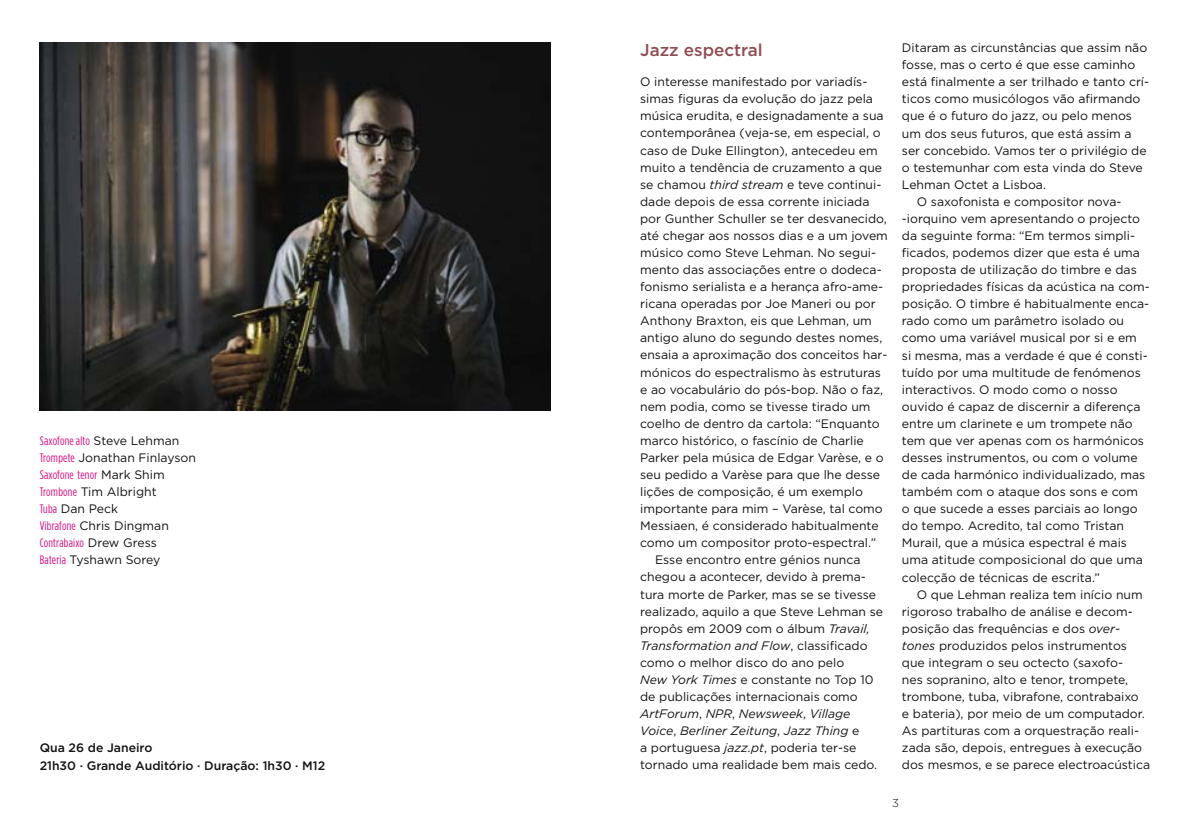
<style>
.page{position:relative;width:1191px;height:829px;background:#fff}
.page>*{position:absolute;margin:0;border:0;box-sizing:border-box;transform-origin:0 0}
.t1{font:500 17.15px "Gotham";color:#904e54}
.t2{font:12.25px/17.2px "Gotham";color:#121212}
.t3{font:italic 12.25px "Gotham";color:#121212}
.t4{font:12.25px "Gotham Condensed";letter-spacing:.015em;color:#d70b7d}
.t5{font:500 12.25px/17.2px "Gotham";color:#121212}
.t6{font:300 11.38px "Gotham";color:#121212}
.s1{font-family:"Gotham";color:#121212}
.s2{font-family:"Gotham Condensed";color:#d70b7d}
.s3{font-style:italic}
.s4{font-style:normal}
</style>
<div class="page">
<img style="left:40px;top:42px;width:511px;height:368px">
<p class="t4" style="left:40px;top:433px;width:141px">Saxofone alto <span class="s1">Steve Lehman</span></p>
<p class="t2" style="left:40px;top:448px;width:158px"><span class="s2">Trompete</span> Jonathan Finlayson</p>
<p class="t4" style="left:40px;top:467px;width:126px">Saxofone tenor <span class="s1">Mark Shim</span></p>
<p class="t2" style="left:40px;top:483px;width:131px"><span class="s2">Trombone</span> Tim Albright<br><span class="s2">Tuba</span> Dan Peck<br><span class="s2">Vibrafone</span> Chris Dingman</p>
<p class="t4" style="left:40px;top:536px;width:119px">Contrabaixo <span class="s1">Drew Gress</span></p>
<p class="t2" style="left:40px;top:551px;width:122px"><span class="s2">Bateria</span> Tyshawn Sorey</p>
<p class="t5" style="left:40px;top:739px;width:287px">Qua 26 de Janeiro<br>21h30 · Grande Auditório · Duração: 1h30 · M12</p>
<h1 class="t1" style="left:640px;top:39px;width:124px">Jazz espectral</h1>
<p class="t2" style="left:640px;top:73px;width:229px">O interesse manifestado por variadís-</p>
<p class="t2" style="left:640px;top:90px;width:234px">simas figuras da evolução do jazz pela</p>
<p class="t2" style="left:640px;top:107px;width:245px">música erudita, e designadamente a sua</p>
<p class="t2" style="left:640px;top:124px;width:242px">contemporânea (veja-se, em especial, o</p>
<p class="t2" style="left:640px;top:141px;width:239px">caso de Duke Ellington), antecedeu em</p>
<p class="t2" style="left:640px;top:158px;width:243px">muito a tendência de cruzamento a que</p>
<p class="t2" style="left:640px;top:175px;width:243px">se chamou <span class="s3">third stream</span> e teve continui-</p>
<p class="t2" style="left:640px;top:192px;width:231px">dade depois de essa corrente iniciada</p>
<p class="t2" style="left:640px;top:210px;width:248px">por Gunther Schuller se ter desvanecido,</p>
<p class="t2" style="left:640px;top:227px;width:249px">até chegar aos nossos dias e a um jovem</p>
<p class="t2" style="left:640px;top:244px;width:237px">músico como Steve Lehman. No segui-</p>
<p class="t2" style="left:640px;top:261px;width:243px">mento das associações entre o dodeca-</p>
<p class="t2" style="left:640px;top:278px;width:244px">fonismo serialista e a herança afro-ame-</p>
<p class="t2" style="left:640px;top:295px;width:237px">ricana operadas por Joe Maneri ou por</p>
<p class="t2" style="left:640px;top:312px;width:233px">Anthony Braxton, eis que Lehman, um</p>
<p class="t2" style="left:640px;top:329px;width:244px">antigo aluno do segundo destes nomes,</p>
<p class="t2" style="left:640px;top:346px;width:249px">ensaia a aproximação dos conceitos har-</p>
<p class="t2" style="left:640px;top:363px;width:242px">mónicos do espectralismo às estruturas</p>
<p class="t2" style="left:640px;top:380px;width:244px">e ao vocabulário do pós-bop. Não o faz,</p>
<p class="t2" style="left:640px;top:397px;width:232px">nem podia, como se tivesse tirado um</p>
<p class="t2" style="left:640px;top:414px;width:241px">coelho de dentro da cartola: “Enquanto</p>
<p class="t2" style="left:640px;top:431px;width:225px">marco histórico, o fascínio de Charlie</p>
<p class="t2" style="left:640px;top:448px;width:245px">Parker pela música de Edgar Varèse, e o</p>
<p class="t2" style="left:640px;top:466px;width:241px">seu pedido a Varèse para que lhe desse</p>
<p class="t2" style="left:640px;top:483px;width:224px">lições de composição, é um exemplo</p>
<p class="t2" style="left:640px;top:500px;width:244px">importante para mim – Varèse, tal como</p>
<p class="t2" style="left:640px;top:517px;width:240px">Messiaen, é considerado habitualmente</p>
<p class="t2" style="left:640px;top:534px;width:237px">como um compositor proto-espectral.”</p>
<p class="t2" style="left:655px;top:551px;width:207px">Esse encontro entre génios nunca</p>
<p class="t2" style="left:640px;top:568px;width:227px">chegou a acontecer, devido à prema-</p>
<p class="t2" style="left:640px;top:585px;width:237px">tura morte de Parker, mas se se tivesse</p>
<p class="t2" style="left:640px;top:602px;width:244px">realizado, aquilo a que Steve Lehman se</p>
<p class="t2" style="left:640px;top:619px;width:231px">propôs em 2009 com o álbum <span class="s3">Travail,</span></p>
<p class="t3" style="left:640px;top:637px;width:229px">Transformation and Flow<span class="s4">, classificado</span></p>
<p class="t2" style="left:640px;top:653px;width:206px">como o melhor disco do ano pelo</p>
<p class="t2" style="left:640px;top:670px;width:235px"><span class="s3">New York Times</span> e constante no Top 10</p>
<p class="t2" style="left:640px;top:687px;width:219px">de publicações internacionais como</p>
<p class="t3" style="left:640px;top:705px;width:212px">ArtForum<span class="s4">,</span> NPR<span class="s4">,</span> Newsweek<span class="s4">,</span> Village</p>
<p class="t3" style="left:640px;top:722px;width:221px">Voice<span class="s4">,</span> Berliner Zeitung<span class="s4">,</span> Jazz Thing <span class="s4">e</span></p>
<p class="t2" style="left:640px;top:739px;width:218px">a portuguesa <span class="s3">jazz.pt</span>, poderia ter-se</p>
<p class="t2" style="left:640px;top:756px;width:239px">tornado uma realidade bem mais cedo.</p>
<p class="t2" style="left:902px;top:39px;width:247px">Ditaram as circunstâncias que assim não</p>
<p class="t2" style="left:902px;top:56px;width:235px">fosse, mas o certo é que esse caminho</p>
<p class="t2" style="left:902px;top:73px;width:249px">está finalmente a ser trilhado e tanto crí-</p>
<p class="t2" style="left:902px;top:90px;width:240px">ticos como musicólogos vão afirmando</p>
<p class="t2" style="left:902px;top:107px;width:232px">que é o futuro do jazz, ou pelo menos</p>
<p class="t2" style="left:902px;top:124px;width:231px">um dos seus futuros, que está assim a</p>
<p class="t2" style="left:902px;top:141px;width:246px">ser concebido. Vamos ter o privilégio de</p>
<p class="t2" style="left:902px;top:158px;width:242px">o testemunhar com esta vinda do Steve</p>
<p class="t2" style="left:902px;top:176px;width:146px">Lehman Octet a Lisboa.</p>
<p class="t2" style="left:916px;top:193px;width:206px">O saxofonista e compositor nova-</p>
<p class="t2" style="left:902px;top:210px;width:240px">‑iorquino vem apresentando o projecto</p>
<p class="t2" style="left:902px;top:227px;width:235px">da seguinte forma: “Em termos simpli-</p>
<p class="t2" style="left:902px;top:244px;width:240px">ficados, podemos dizer que esta é uma</p>
<p class="t2" style="left:902px;top:261px;width:236px">proposta de utilização do timbre e das</p>
<p class="t2" style="left:902px;top:278px;width:249px">propriedades físicas da acústica na com-</p>
<p class="t2" style="left:902px;top:295px;width:249px">posição. O timbre é habitualmente enca-</p>
<p class="t2" style="left:902px;top:312px;width:224px">rado como um parâmetro isolado ou</p>
<p class="t2" style="left:902px;top:329px;width:236px">como uma variável musical por si e em</p>
<p class="t2" style="left:902px;top:346px;width:247px">si mesma, mas a verdade é que é consti-</p>
<p class="t2" style="left:902px;top:363px;width:240px">tuído por uma multitude de fenómenos</p>
<p class="t2" style="left:902px;top:380px;width:217px">interactivos. O modo como o nosso</p>
<p class="t2" style="left:902px;top:397px;width:240px">ouvido é capaz de discernir a diferença</p>
<p class="t2" style="left:902px;top:414px;width:232px">entre um clarinete e um trompete não</p>
<p class="t2" style="left:902px;top:431px;width:244px">tem que ver apenas com os harmónicos</p>
<p class="t2" style="left:902px;top:449px;width:237px">desses instrumentos, ou com o volume</p>
<p class="t2" style="left:902px;top:466px;width:245px">de cada harmónico individualizado, mas</p>
<p class="t2" style="left:902px;top:483px;width:238px">também com o ataque dos sons e com</p>
<p class="t2" style="left:902px;top:500px;width:237px">o que sucede a esses parciais ao longo</p>
<p class="t2" style="left:902px;top:517px;width:224px">do tempo. Acredito, tal como Tristan</p>
<p class="t2" style="left:902px;top:534px;width:227px">Murail, que a música espectral é mais</p>
<p class="t2" style="left:902px;top:551px;width:242px">uma atitude composicional do que uma</p>
<p class="t2" style="left:902px;top:568px;width:199px">colecção de técnicas de escrita.”</p>
<p class="t2" style="left:916px;top:585px;width:227px">O que Lehman realiza tem início num</p>
<p class="t2" style="left:902px;top:602px;width:232px">rigoroso trabalho de análise e decom-</p>
<p class="t2" style="left:902px;top:619px;width:220px">posição das frequências e dos <span class="s3">over-</span></p>
<p class="t2" style="left:902px;top:636px;width:227px"><span class="s3">tones</span> produzidos pelos instrumentos</p>
<p class="t2" style="left:902px;top:653px;width:223px">que integram o seu octecto (saxofo-</p>
<p class="t2" style="left:902px;top:670px;width:228px">nes sopranino, alto e tenor, trompete,</p>
<p class="t2" style="left:902px;top:687px;width:238px">trombone, tuba, vibrafone, contrabaixo</p>
<p class="t2" style="left:902px;top:704px;width:244px">e bateria), por meio de um computador.</p>
<p class="t2" style="left:902px;top:722px;width:239px">As partituras com a orquestração reali-</p>
<p class="t2" style="left:902px;top:739px;width:242px">zada são, depois, entregues à execução</p>
<p class="t2" style="left:902px;top:756px;width:250px">dos mesmos, e se parece electroacústica</p>
<p class="t6" style="left:892px;top:795px;width:8px">3</p>
</div>
